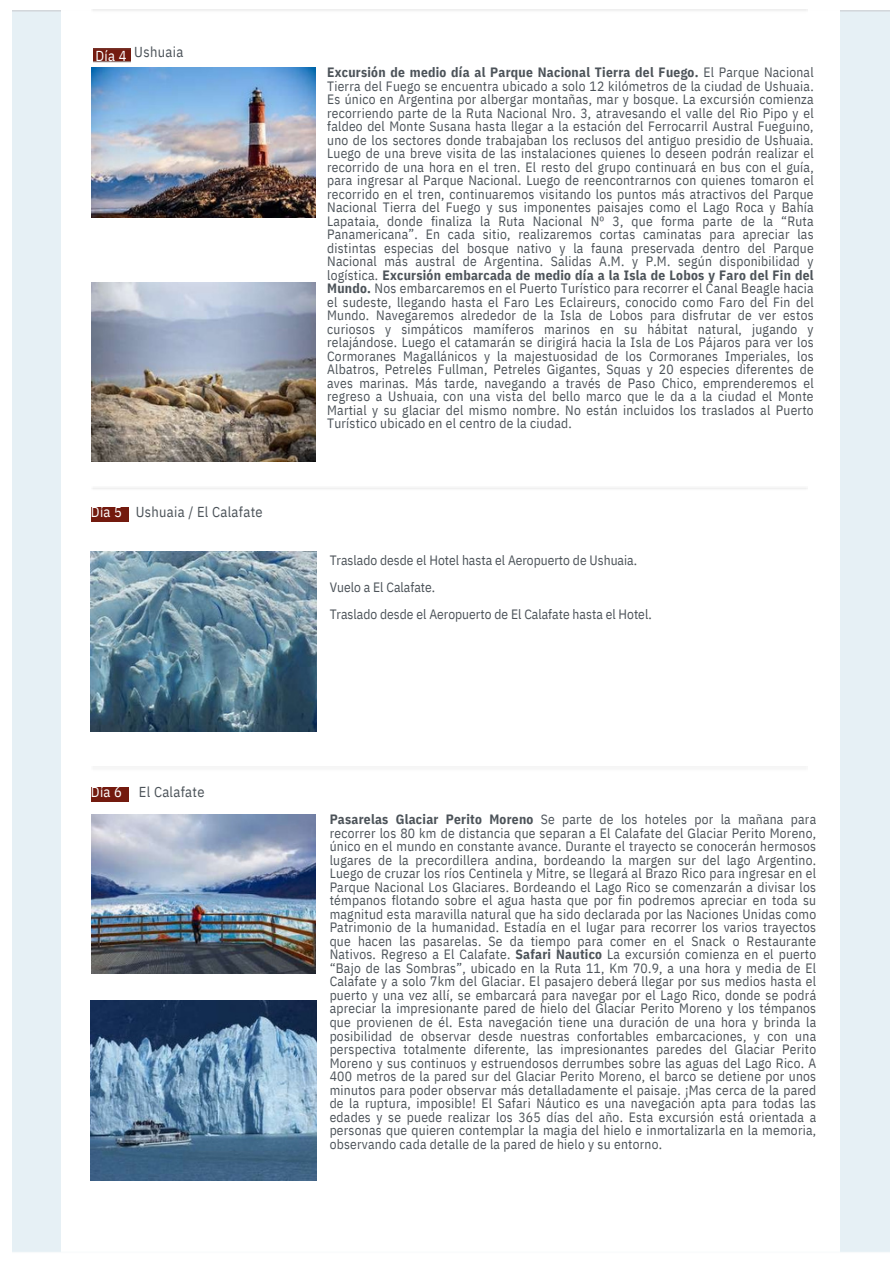
<style>
.page{position:relative;width:894px;height:1264px;background:#fff}
.page>*{position:absolute;margin:0;border:0;box-sizing:border-box;transform-origin:0 0}
.t1{font:14.4px "IBM Plex Sans Cond";letter-spacing:.02em;color:#4c5359}
.t2{font:14.4px "IBM Plex Sans Cond";letter-spacing:.02em;color:#fff}
.t3{font:13.5px/13.5px "IBM Plex Sans Cond";color:#4c5359;text-align:justify}
.s1{font-weight:700}
</style>
<div class="page">
<div style="left:91px;top:766px;width:716px;height:5px;background:#f6f6f6"></div>
<img style="left:93px;top:48px;width:37px;height:15px">
<div style="left:91px;top:507px;width:38px;height:14px;background:#731a0e"></div>
<div style="left:91px;top:787px;width:38px;height:14px;background:#731a0e"></div>
<img style="left:92px;top:283px;width:224px;height:179px">
<img style="left:91px;top:551px;width:225px;height:180px">
<img style="left:91px;top:1000px;width:225px;height:180px">
<img style="left:92px;top:814px;width:224px;height:159px">
<img style="left:92px;top:68px;width:224px;height:149px">
<h1 class="t2" style="left:95px;top:46px;width:33px">Día 4</h1>
<h1 class="t1" style="left:134px;top:42px;width:50px">Ushuaia</h1>
<p class="t2" style="left:91px;top:502px;width:33px">Día 5</p>
<h1 class="t1" style="left:136px;top:502px;width:128px">Ushuaia / El Calafate</h1>
<p class="t3" style="left:327px;top:65px;width:488px"><span class="s1">Excursión de medio día al Parque Nacional Tierra del Fuego.</span> El Parque Nacional Tierra del Fuego se encuentra ubicado a solo 12 kilómetros de la ciudad de Ushuaia.<br>Es único en Argentina por albergar montañas, mar y bosque. La excursión comienza recorriendo parte de la Ruta Nacional Nro. 3, atravesando el valle del Rio Pipo y el faldeo del Monte Susana hasta llegar a la estación del Ferrocarril Austral Fueguino, uno de los sectores donde trabajaban los reclusos del antiguo presidio de Ushuaia.<br>Luego de una breve visita de las instalaciones quienes lo deseen podrán realizar el recorrido de una hora en el tren. El resto del grupo continuará en bus con el guía, para ingresar al Parque Nacional. Luego de reencontrarnos con quienes tomaron el recorrido en el tren, continuaremos visitando los puntos más atractivos del Parque Nacional Tierra del Fuego y sus imponentes paisajes como el Lago Roca y Bahía Lapataia, donde finaliza la Ruta Nacional Nº 3, que forma parte de la “Ruta Panamericana”. En cada sitio, realizaremos cortas caminatas para apreciar las distintas especias del bosque nativo y la fauna preservada dentro del Parque Nacional más austral de Argentina. Salidas A.M. y P.M. según disponibilidad y logística. <span class="s1">Excursión embarcada de medio día a la Isla de Lobos y Faro del Fin del Mundo.</span> Nos embarcaremos en el Puerto Turístico para recorrer el Canal Beagle hacia el sudeste, llegando hasta el Faro Les Eclaireurs, conocido como Faro del Fin del Mundo. Navegaremos alrededor de la Isla de Lobos para disfrutar de ver estos curiosos y simpáticos mamíferos marinos en su hábitat natural, jugando y relajándose. Luego el catamarán se dirigirá hacia la Isla de Los Pájaros para ver los Cormoranes Magallánicos y la majestuosidad de los Cormoranes Imperiales, los Albatros, Petreles Fullman, Petreles Gigantes, Squas y 20 especies diferentes de aves marinas. Más tarde, navegando a través de Paso Chico, emprenderemos el regreso a Ushuaia, con una vista del bello marco que le da a la ciudad el Monte Martial y su glaciar del mismo nombre. No están incluidos los traslados al Puerto Turístico ubicado en el centro de la ciudad.</p>
<p class="t3" style="left:329px;top:546px;width:323px;line-height:27px;text-align:left">Traslado desde el Hotel hasta el Aeropuerto de Ushuaia.<br>Vuelo a El Calafate.<br>Traslado desde el Aeropuerto de El Calafate hasta el Hotel.</p>
<p class="t2" style="left:91px;top:782px;width:32px">Día 6</p>
<h1 class="t1" style="left:139px;top:782px;width:67px">El Calafate</h1>
<h1 class="t3" style="left:329px;top:812px;width:488px"><span class="s1">Pasarelas Glaciar Perito Moreno</span> Se parte de los hoteles por la mañana para recorrer los 80 km de distancia que separan a El Calafate del Glaciar Perito Moreno, único en el mundo en constante avance. Durante el trayecto se conocerán hermosos lugares de la precordillera andina, bordeando la margen sur del lago Argentino.<br>Luego de cruzar los ríos Centinela y Mitre, se llegará al Brazo Rico para ingresar en el Parque Nacional Los Glaciares. Bordeando el Lago Rico se comenzarán a divisar los témpanos flotando sobre el agua hasta que por fin podremos apreciar en toda su magnitud esta maravilla natural que ha sido declarada por las Naciones Unidas como Patrimonio de la humanidad. Estadía en el lugar para recorrer los varios trayectos que hacen las pasarelas. Se da tiempo para comer en el Snack o Restaurante Nativos. Regreso a El Calafate. <span class="s1">Safari Nautico</span> La excursión comienza en el puerto “Bajo de las Sombras”, ubicado en la Ruta 11, Km 70.9, a una hora y media de El Calafate y a solo 7km del Glaciar. El pasajero deberá llegar por sus medios hasta el puerto y una vez allí, se embarcará para navegar por el Lago Rico, donde se podrá apreciar la impresionante pared de hielo del Glaciar Perito Moreno y los témpanos que provienen de él. Esta navegación tiene una duración de una hora y brinda la posibilidad de observar desde nuestras confortables embarcaciones, y con una perspectiva totalmente diferente, las impresionantes paredes del Glaciar Perito Moreno y sus continuos y estruendosos derrumbes sobre las aguas del Lago Rico. A 400 metros de la pared sur del Glaciar Perito Moreno, el barco se detiene por unos minutos para poder observar más detalladamente el paisaje. ¡Mas cerca de la pared de la ruptura, imposible! El Safari Náutico es una navegación apta para todas las edades y se puede realizar los 365 días del año. Esta excursión está orientada a personas que quieren contemplar la magia del hielo e inmortalizarla en la memoria, observando cada detalle de la pared de hielo y su entorno.</h1>
</div>
